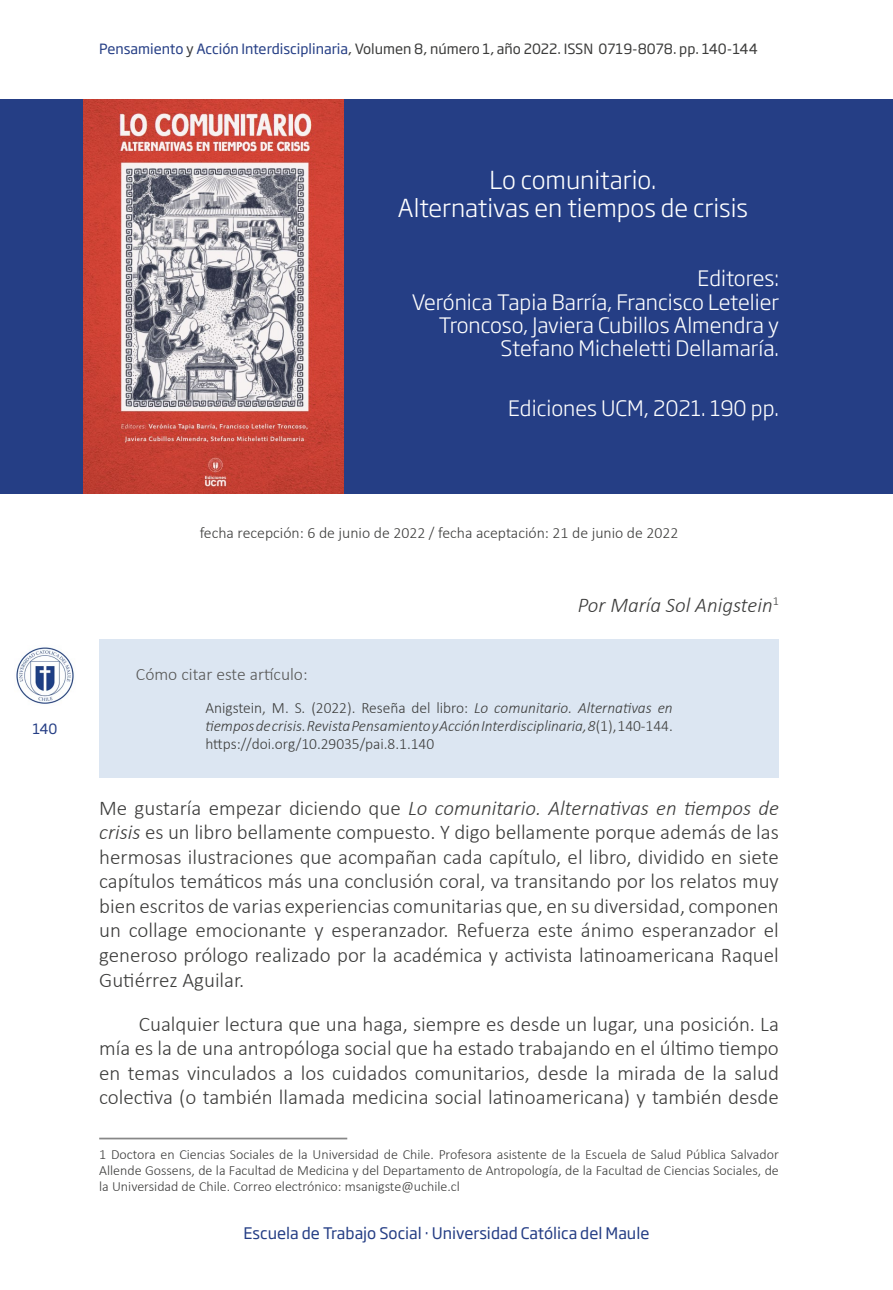
<style>
.page{position:relative;width:893px;height:1290px;background:#fff}
.page>*{position:absolute;margin:0;border:0;box-sizing:border-box;transform-origin:0 0}
.t1{font:300 24.5px/28px "Soho Gothic Pro";color:#fff;text-align:center}
.t2{font:300 21px/24.5px "Calibri";color:#3c3c3b;text-align:justify}
.t3{font:300 21px/23.1px "Soho Gothic Pro";color:#fff;text-align:right}
.t4{font:italic 300 21px "Calibri";color:#3c3c3b}
.t5{font:300 17.5px "Calibri";color:#575756}
.t6{font:italic 300 15.75px/18px "Calibri";color:#3c3c3b;text-align:justify}
.t7{font:300 15.75px "Calibri";color:#3c3c3b}
.t8{font:15.75px "Soho Gothic Pro";color:#253e85}
.t9{font:300 14px/15.8px "Calibri";color:#3c3c3b;text-align:justify}
.t10{font:14px "Soho Gothic Pro";color:#3c3c3b}
.t11{font:14px "Soho Gothic Pro";color:#253e85}
.s1{color:#253e85}
.s2{font-style:normal}
.s3{font-style:italic}
</style>
<div class="page">
<img style="left:16px;top:647px;width:58px;height:57px">
<div style="left:0;top:99px;width:893px;height:395px;background:#253e85"></div>
<img style="left:83px;top:99px;width:261px;height:395px">
<div style="left:99px;top:639px;width:680px;height:138px;background:#dce6f2"></div>
<hr style="left:99px;top:1137px;width:248px;height:2px;background:#878787">
<p class="t10" style="left:99px;top:38px;width:660px"><span class="s1">Pensamiento</span> y <span class="s1">Acción Interdisciplinaria</span>, Volumen 8, número 1, año 2022. ISSN 0719-8078. pp. 140-144</p>
<p class="t11" style="left:32px;top:717px;width:27px">140</p>
<p class="t1" style="left:398px;top:164px;width:352px">Lo comunitario.<br>Alternativas en tiempos de crisis</p>
<p class="t3" style="left:412px;top:266px;width:369px">Editores:<br>Verónica Tapia Barría, Francisco Letelier<br>Troncoso, Javiera Cubillos Almendra y<br>Stefano Micheletti Dellamaría.</p>
<p class="t3" style="left:508px;top:395px;width:272px">Ediciones UCM, 2021. 190 pp.</p>
<p class="t7" style="left:200px;top:523px;width:480px">fecha recepción: 6 de junio de 2022 / fecha aceptación: 21 de junio de 2022</p>
<p class="t4" style="left:578px;top:592px;width:203px">Por María Sol Anigstein<sup>1</sup></p>
<p class="t5" style="left:136px;top:663px;width:173px">Cómo citar este artículo:</p>
<p class="t6" style="left:205px;top:698px;width:469px"><span class="s2">Anigstein, M. S. (2022). Reseña del libro:</span> Lo comunitario. Alternativas en tiempos de crisis. Revista Pensamiento y Acción Interdisciplinaria, 8<span class="s2">(1), 140-144. https://doi.org/10.29035/pai.8.1.140</span></p>
<p class="t2" style="left:99px;top:795px;width:681px">Me gustaría empezar diciendo que <span class="s3">Lo comunitario. Alternativas en tiempos de crisis</span> es un libro bellamente compuesto. Y digo bellamente porque además de las hermosas ilustraciones que acompañan cada capítulo, el libro, dividido en siete capítulos temáticos más una conclusión coral, va transitando por los relatos muy bien escritos de varias experiencias comunitarias que, en su diversidad, componen un collage emocionante y esperanzador. Refuerza este ánimo esperanzador el generoso prólogo realizado por la académica y activista latinoamericana Raquel Gutiérrez Aguilar.</p>
<p class="t2" style="left:99px;top:1011px;width:681px;text-indent:40px">Cualquier lectura que una haga, siempre es desde un lugar, una posición. La mía es la de una antropóloga social que ha estado trabajando en el último tiempo en temas vinculados a los cuidados comunitarios, desde la mirada de la salud colectiva (o también llamada medicina social latinoamericana) y también desde</p>
<p class="t9" style="left:99px;top:1146px;width:681px">1 Doctora en Ciencias Sociales de la Universidad de Chile. Profesora asistente de la Escuela de Salud Pública Salvador Allende Gossens, de la Facultad de Medicina y del Departamento de Antropología, de la Facultad de Ciencias Sociales, de la Universidad de Chile. Correo electrónico: msanigste@uchile.cl</p>
<p class="t8" style="left:244px;top:1221px;width:407px">Escuela de Trabajo Social · Universidad Católica del Maule</p>
</div>
